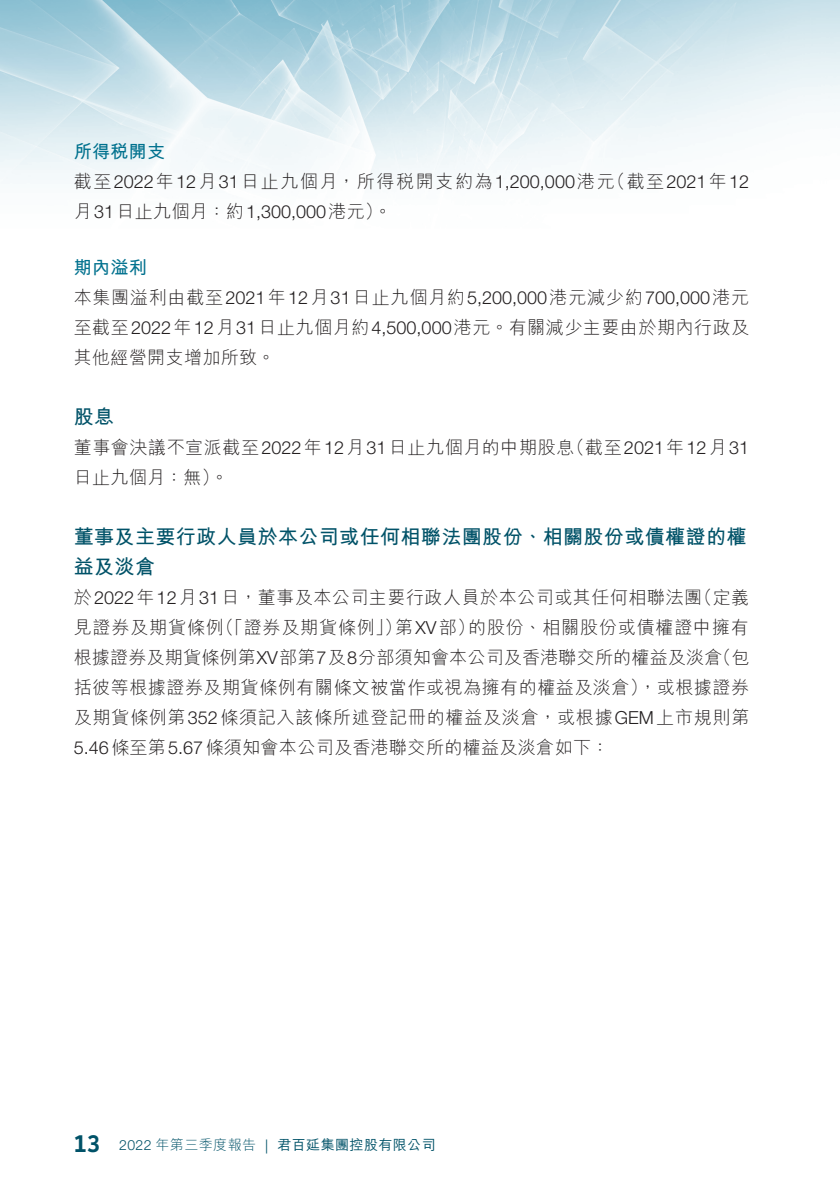
<style>
.page{position:relative;width:840px;height:1191px;background:#fff}
.page>*{position:absolute;margin:0;border:0;box-sizing:border-box;transform-origin:0 0}
.t1{font:700 24px "Battersea";color:#005268}
._01_H1{font:700 20px/30px "M Hei HK";letter-spacing:.02em;color:#005268}
._00_txt{font:300 18px/30px "M Hei HK";letter-spacing:.03em;color:#231f20}
._00_txt-2{font:300 18px/30px "M Hei HK";letter-spacing:.09em;color:#231f20}
._00_txt-3{font:300 18px "Helvetica Neue LT Std";color:#231f20}
._02_H2{font:700 18px "M Hei HK";letter-spacing:.02em;color:#00718e}
.t2{font:500 14px "M Hei HK";letter-spacing:.03em;color:#005268}
.t3{font:300 14px "M Hei HK";letter-spacing:.03em;color:#005268}
.t4{font:300 14px "Helvetica LT Std";color:#005268}
.s1{font-family:"M Hei HK"}
.s2{font-family:"Helvetica Neue LT Std"}
</style>
<div class="page">
<img style="left:0;top:0;width:839px;height:182px">
<p class="_02_H2" style="left:74px;top:138px;width:93px">所得稅開支</p>
<p class="_00_txt-3" style="left:607px;top:170px;width:143px"><span class="s1">（截至</span>2021<span class="s1">年</span>12</p>
<p class="_00_txt-2" style="left:74px;top:166px;width:542px">截至<span class="s2">2022</span>年<span class="s2">12</span>月<span class="s2">31</span>日止九個月，所得稅開支約為<span class="s2">1,200,000</span>港元月<span class="s2">31</span>日止九個月：約<span class="s2">1,300,000</span>港元。(</p>
<p class="_02_H2" style="left:74px;top:254px;width:75px">期內溢利</p>
<p class="_00_txt" style="left:74px;top:282px;width:676px;text-align:justify">本集團溢利由截至<span class="s2">2021</span>年<span class="s2">12</span>月<span class="s2">31</span>日止九個月約<span class="s2">5,200,000</span>港元減少約<span class="s2">700,000</span>港元至截至<span class="s2">2022</span>年<span class="s2">12</span>月<span class="s2">31</span>日止九個月約<span class="s2">4,500,000</span>港元。有關減少主要由於期內行政及其他經營開支增加所致。</p>
<p class="_01_H1" style="left:74px;top:400px;width:42px">股息</p>
<p class="_00_txt-3" style="left:566px;top:436px;width:184px"><span class="s1">（截至</span>2021<span class="s1">年</span>12<span class="s1">月</span>31</p>
<p class="_00_txt" style="left:74px;top:432px;width:502px">董事會決議不宣派截至<span class="s2">2022</span>年<span class="s2">12</span>月<span class="s2">31</span>日止九個月的中期股息日止九個月：無。(</p>
<p class="_01_H1" style="left:74px;top:520px;width:674px">董事及主要行政人員於本公司或任何相聯法團股份、相關股份或債權證的權益及淡倉</p>
<p class="_00_txt" style="left:694px;top:582px;width:56px">（定義</p>
<p class="_00_txt" style="left:468px;top:582px;width:282px;text-indent:-394px">於<span class="s2">2022</span>年<span class="s2">12</span>月<span class="s2">31</span>日，董事及本公司主要行政人員於本公司或其任何相聯法團<br>的股份、相關股份或債權證中擁有</p>
<p class="_00_txt" style="left:216px;top:612px;width:187px">（「證券及期貨條例」）</p>
<p class="_00_txt" style="left:395px;top:612px;width:81px">第<span class="s2">XV</span>部）</p>
<p class="_00_txt" style="left:74px;top:612px;width:151px">見證券及期貨條例</p>
<p class="_00_txt" style="left:713px;top:642px;width:37px">（包</p>
<p class="_00_txt" style="left:74px;top:642px;width:676px">根據證券及期貨條例第<span class="s2">XV</span>部第<span class="s2">7</span>及<span class="s2">8</span>分部須知會本公司及香港聯交所的權益及淡倉<br>括彼等根據證券及期貨條例有關條文被當作或視為擁有的權益及淡倉，）或根據證券及期貨條例第<span class="s2">352</span>條須記入該條所述登記冊的權益及淡倉，或根據<span class="s2">GEM</span>上市規則第<span class="s2">5.46</span>條至第<span class="s2">5.67</span>條須知會本公司及香港聯交所的權益及淡倉如下：</p>
<h1 class="t1" style="left:74px;top:1128px;width:28px">13</h1>
<p class="t3" style="left:119px;top:1137px;width:138px"><span class="s2">2022</span> 年第三季度報告</p>
<p class="t4" style="left:265px;top:1135px;width:5px">|</p>
<p class="t2" style="left:277px;top:1134px;width:160px">君百延集團控股有限公司</p>
</div>
